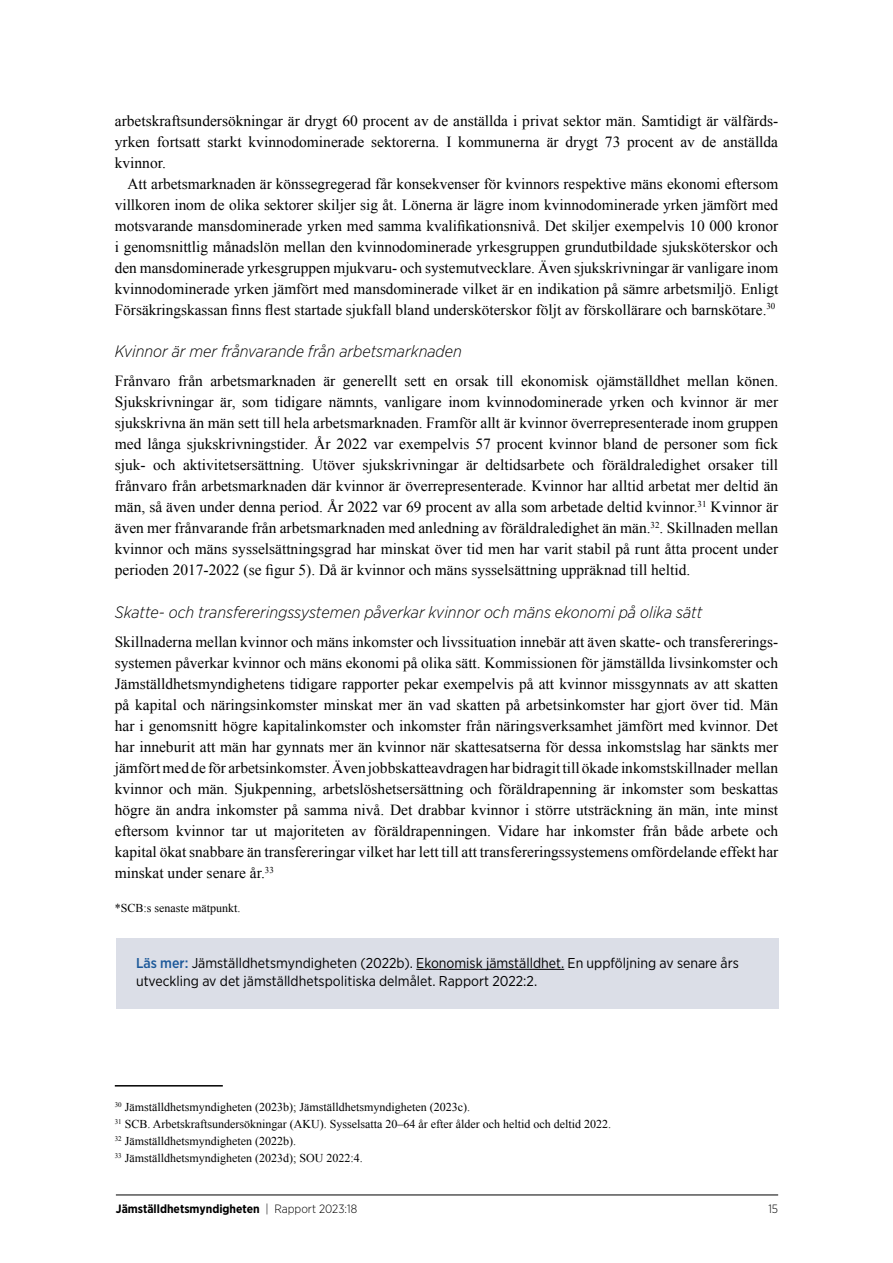
<style>
.page{position:relative;width:893px;height:1263px;background:#fff}
.page>*{position:absolute;margin:0;border:0;box-sizing:border-box;transform-origin:0 0}
.Rubrik_3{font:italic 300 16.5px "Gotham Narrow";color:#000}
.Brödtext_times_med_indrag{font:15.45px/21px "Times New Roman";color:#000;text-align:justify}
.faktatext_liten{font:14.25px/18px "Gotham Narrow";color:#000}
.Fotnoter{font:12px "Times New Roman";color:#000}
.t1{font:700 12px "Gotham Narrow";color:#000}
.Brödtext_times_med_indrag-2{font:12px "Times New Roman";color:#000}
.t2{font:300 12px "Gotham Narrow";color:#000}
.s1{font-weight:500;color:#1b5899}
.s2{font-weight:300}
</style>
<div class="page">
<hr style="left:116px;top:1195px;width:662px;height:1px;background:#000">
<div style="left:116px;top:938px;width:662px;height:70px;background:#dbdee7"></div>
<hr style="left:416px;top:969px;width:148px;height:1px;background:#000">
<hr style="left:115px;top:1085px;width:108px;height:1px;background:#000">
<p class="Brödtext_times_med_indrag" style="left:115px;top:110px;width:665px">arbetskraftsundersökningar är drygt 60 procent av de anställda i privat sektor män. Samtidigt är välfärds&shy;yrken fortsatt starkt kvinnodominerade sektorerna. I kommunerna är drygt 73 procent av de anställda kvinnor.</p>
<p class="Brödtext_times_med_indrag" style="left:115px;top:173px;width:665px;text-indent:13px">Att arbetsmarknaden är könssegregerad får konsekvenser för kvinnors respektive mäns ekonomi eftersom villkoren inom de olika sektorer skiljer sig åt. Lönerna är lägre inom kvinnodominerade yrken jämfört med motsvarande mansdominerade yrken med samma kvalifikationsnivå. Det skiljer exempelvis 10 000 kronor i genomsnittlig månadslön mellan den kvinnodominerade yrkesgruppen grundutbildade sjuksköterskor och den mansdominerade yrkesgruppen mjukvaru- och systemutvecklare. Även sjukskrivningar är vanligare inom kvinnodominerade yrken jämfört med mansdominerade vilket är en indikation på sämre arbetsmiljö. Enligt Försäkringskassan finns flest startade sjukfall bland undersköterskor följt av förskollärare och barnskötare.<sup>30</sup></p>
<h3 class="Rubrik_3" style="left:115px;top:341px;width:349px">Kvinnor är mer frånvarande från arbetsmarknaden</h3>
<p class="Brödtext_times_med_indrag" style="left:115px;top:370px;width:665px">Frånvaro från arbetsmarknaden är generellt sett en orsak till ekonomisk ojämställdhet mellan könen.<br>Sjukskrivningar är, som tidigare nämnts, vanligare inom kvinnodominerade yrken och kvinnor är mer sjukskrivna än män sett till hela arbetsmarknaden. Framför allt är kvinnor överrepresenterade inom gruppen med långa sjukskrivningstider. År 2022 var exempelvis 57 procent kvinnor bland de personer som fick sjuk- och aktivitetsersättning. Utöver sjukskrivningar är deltidsarbete och föräldraledighet orsaker till frånvaro från arbetsmarknaden där kvinnor är överrepresenterade. Kvinnor har alltid arbetat mer deltid än män, så även under denna period. År 2022 var 69 procent av alla som arbetade deltid kvinnor.<sup>31</sup> Kvinnor är även mer frånvarande från arbetsmarknaden med anledning av föräldraledighet än män.<sup>32</sup>. Skillnaden mellan kvinnor och mäns sysselsättningsgrad har minskat över tid men har varit stabil på runt åtta procent under perioden 2017-2022 (se figur 5). Då är kvinnor och mäns sysselsättning uppräknad till heltid.</p>
<h3 class="Rubrik_3" style="left:115px;top:602px;width:589px">Skatte- och transfereringssystemen påverkar kvinnor och mäns ekonomi på olika sätt</h3>
<p class="Brödtext_times_med_indrag" style="left:115px;top:631px;width:665px">Skillnaderna mellan kvinnor och mäns inkomster och livssituation innebär att även skatte- och transfererings&shy;systemen påverkar kvinnor och mäns ekonomi på olika sätt. Kommissionen för jämställda livsinkomster och Jämställdhetsmyndighetens tidigare rapporter pekar exempelvis på att kvinnor missgynnats av att skatten på kapital och näringsinkomster minskat mer än vad skatten på arbetsinkomster har gjort över tid. Män har i genomsnitt högre kapitalinkomster och inkomster från näringsverksamhet jämfört med kvinnor. Det har inneburit att män har gynnats mer än kvinnor när skattesatserna för dessa inkomstslag har sänkts mer jämfört med de för arbetsinkomster. Även jobbskatteavdragen har bidragit till ökade inkomstskillnader mellan kvinnor och män. Sjukpenning, arbetslöshetsersättning och föräldrapenning är inkomster som beskattas högre än andra inkomster på samma nivå. Det drabbar kvinnor i större utsträckning än män, inte minst eftersom kvinnor tar ut majoriteten av föräldrapenningen. Vidare har inkomster från både arbete och kapital ökat snabbare än transfereringar vilket har lett till att transfereringssystemens omfördelande effekt har minskat under senare år.<sup>33</sup></p>
<p class="Brödtext_times_med_indrag-2" style="left:115px;top:900px;width:127px">*SCB:s senaste mätpunkt.</p>
<p class="faktatext_liten" style="left:136px;top:954px;width:604px"><span class="s1">Läs mer:</span> Jämställdhetsmyndigheten (2022b). Ekonomisk jämställdhet. En uppföljning av senare års utveckling av det jämställdhetspolitiska delmålet. Rapport 2022:2.</p>
<p class="Fotnoter" style="left:115px;top:1099px;width:357px"><sup>30</sup> Jämställdhetsmyndigheten (2023b); Jämställdhetsmyndigheten (2023c).</p>
<p class="Fotnoter" style="left:115px;top:1116px;width:498px"><sup>31</sup> SCB. Arbetskraftsundersökningar (AKU). Sysselsatta 20–64 år efter ålder och heltid och deltid 2022.</p>
<p class="Fotnoter" style="left:115px;top:1133px;width:183px"><sup>32</sup> Jämställdhetsmyndigheten (2022b).</p>
<p class="Fotnoter" style="left:115px;top:1150px;width:249px"><sup>33</sup> Jämställdhetsmyndigheten (2023d); SOU 2022:4.</p>
<p class="t1" style="left:116px;top:1201px;width:243px">Jämställdhetsmyndigheten <span class="s2">| Rapport 2023:18</span></p>
<p class="t2" style="left:768px;top:1201px;width:11px">15</p>
</div>
